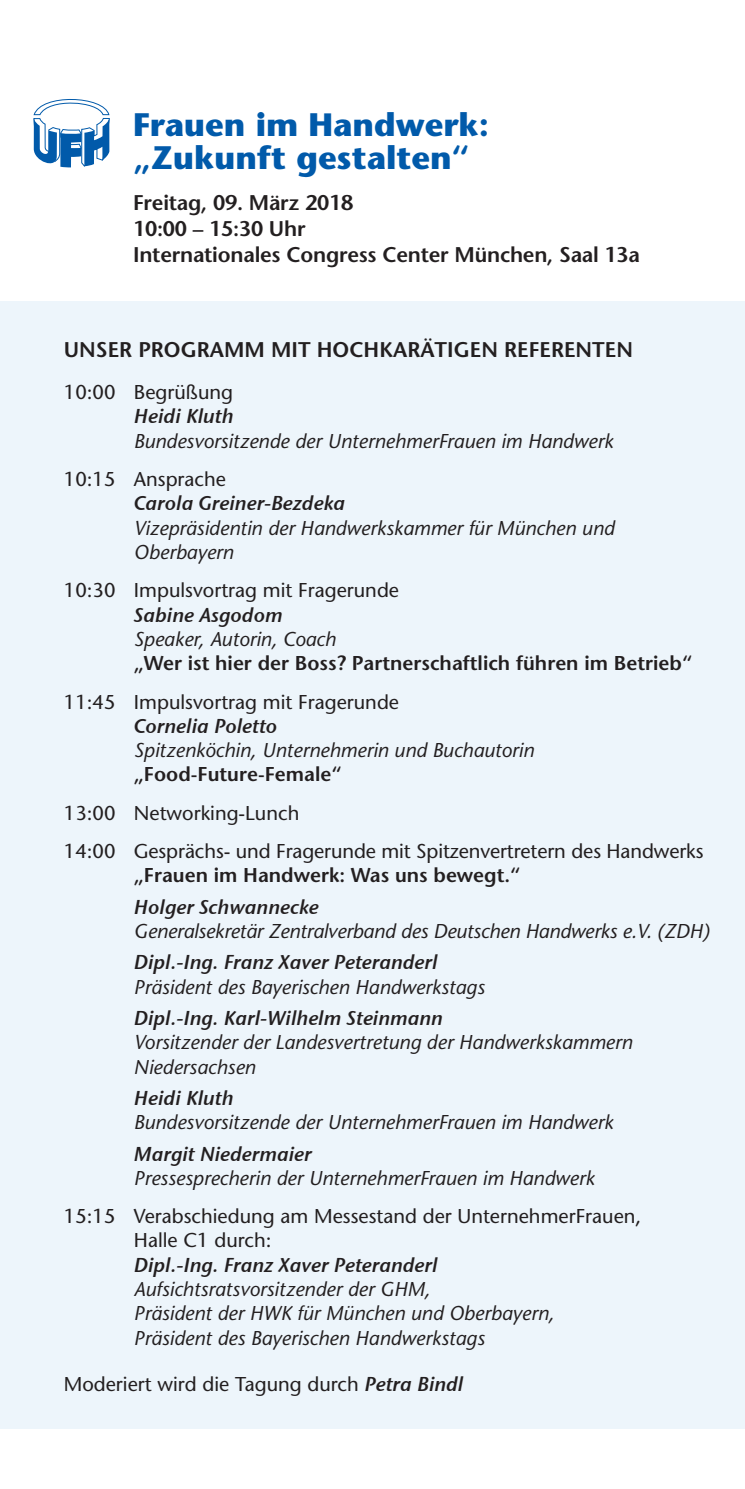
<style>
.page{position:relative;width:745px;height:1489px;background:#fff}
.page>*{position:absolute;margin:0;border:0;box-sizing:border-box;transform-origin:0 0}
.t1{font:700 32.5px/32.5px "Stone Sans";color:#015aaa}
.t2{font:600 21.25px/26.2px "Stone Sans";color:#231f20}
.t3{font:italic 20px/24.2px "Stone Sans";color:#231f20}
.t4{font:20px/38.5px "Stone Sans";color:#231f20}
.t5{font:20px "Stone Sans Sem ITCTT Semi Ita";color:#231f20}
.t6{font:600 20px "Stone Sans";color:#231f20}
.s1{font-family:"Stone Sans Sem ITCTT Semi Ita"}
</style>
<div class="page">
<div style="left:0;top:301px;width:744px;height:1127px;background:#edf5fb"></div>
<svg style="left:33px;top:99px;width:77px;height:69px"></svg>
<h1 class="t1" style="left:133px;top:108px;width:357px">Frauen im Handwerk: „Zukunft gestalten“</h1>
<p class="t2" style="left:133px;top:189px;width:508px">Freitag, 09. März 2018<br>10:00 – 15:30 Uhr<br>I nternationales Congress Center München, Saal 13a</p>
<p class="t2" style="left:64px;top:336px;width:180px">Unser Programm</p>
<p class="t2" style="left:271px;top:336px;width:363px">m it hochkarätigen Referenten</p>
<p class="t4" style="left:64px;top:373px;width:171px">10:00 Begrüßung</p>
<p class="t5" style="left:134px;top:400px;width:101px">Heidi Kluth</p>
<p class="t3" style="left:134px;top:428px;width:480px">Bundesvorsitzende der UnternehmerFrauen im Handwerk</p>
<p class="t4" style="left:64px;top:460px;width:164px">10:15 Ansprache</p>
<p class="t5" style="left:134px;top:487px;width:213px">Carola Greiner-Bezdeka</p>
<p class="t3" style="left:134px;top:515px;width:482px">Vizepräsidentin der Handwerkskammer für München und<br>Oberbayern</p>
<p class="t4" style="left:64px;top:571px;width:336px">10:30 Impulsvortrag mit Fragerunde</p>
<p class="t5" style="left:134px;top:598px;width:150px">Sabine Asgodom</p>
<p class="t3" style="left:134px;top:626px;width:203px">Speaker, Autorin, Coach</p>
<p class="t6" style="left:134px;top:650px;width:559px">„Wer ist hier der Boss? Partnerschaftlich führen im Betrieb“</p>
<p class="t4" style="left:64px;top:682px;width:336px">11:45 Impulsvortrag mit Fragerunde</p>
<p class="t5" style="left:134px;top:709px;width:145px">Cornelia Poletto</p>
<p class="t3" style="left:134px;top:737px;width:401px">Spitzenköchin, Unternehmerin und Buchautorin</p>
<p class="t6" style="left:134px;top:762px;width:209px">„Food-Future-Female“</p>
<p class="t4" style="left:64px;top:793px;width:640px">13:00 Networking-Lunch<br>14:00 Gesprächs- und Fragerunde mit Spitzenvertretern des Handwerks</p>
<p class="t6" style="left:134px;top:863px;width:387px">„Frauen im H andwerk: Was uns bewegt.“</p>
<p class="t5" style="left:134px;top:890px;width:186px">Holger Schwannecke</p>
<p class="t3" style="left:134px;top:918px;width:577px">Generalsekretär Zentralverband des Deutschen Handwerks e.V. (ZDH)</p>
<p class="t5" style="left:134px;top:946px;width:305px">Dipl.-Ing. Franz Xaver Peteranderl</p>
<p class="t3" style="left:134px;top:974px;width:352px">Präsident des Bayerischen Handwerkstags</p>
<p class="t5" style="left:134px;top:1001px;width:310px">Dipl.-Ing. Karl-Wilhelm Steinmann</p>
<p class="t3" style="left:134px;top:1029px;width:500px">Vorsitzender der Landesvertretung der Handwerkskammern<br>Niedersachsen</p>
<p class="t5" style="left:134px;top:1081px;width:101px">Heidi Kluth</p>
<p class="t3" style="left:134px;top:1109px;width:480px">Bundesvorsitzende der UnternehmerFrauen im Handwerk</p>
<p class="t5" style="left:134px;top:1137px;width:179px">Margit Niedermaier</p>
<p class="t3" style="left:134px;top:1165px;width:462px">Pressesprecherin der UnternehmerFrauen im Handwerk</p>
<p class="t4" style="left:134px;top:1203px;width:508px;line-height:24.2px;text-indent:-70px">15:15 Verabschiedung am Messestand der UnternehmerFrauen,<br>Halle C1 durch:</p>
<p class="t5" style="left:134px;top:1248px;width:305px">Dipl.-Ing. Franz Xaver Peteranderl</p>
<p class="t3" style="left:134px;top:1276px;width:422px">Aufsichtsratsvorsitzender der GHM,<br>Präsident der HWK für München und Oberbayern,<br>Präsident des Bayerischen Handwerkstags</p>
<p class="t4" style="left:64px;top:1364px;width:401px">Moderiert wird die Tagung durch <span class="s1">Petra Bindl</span></p>
</div>
